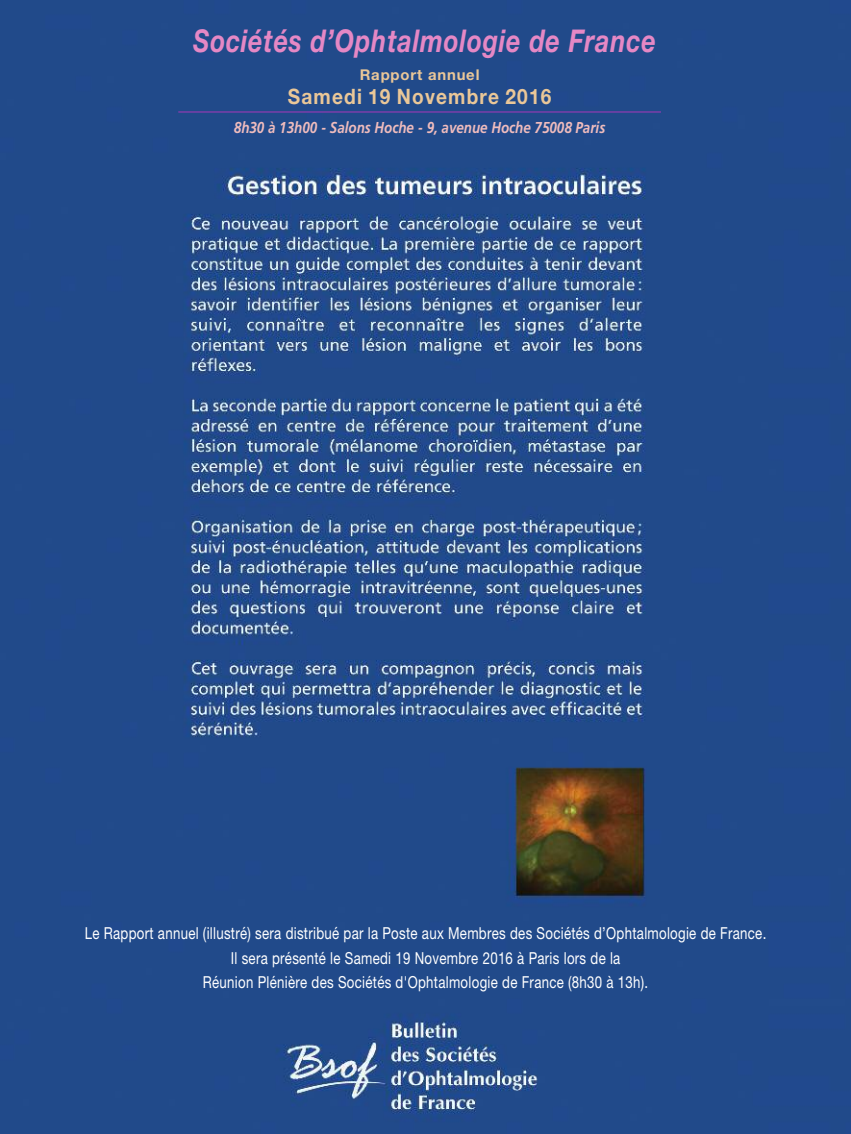
<style>
.page{position:relative;width:851px;height:1134px;background:#fff}
.page>*{position:absolute;margin:0;border:0;box-sizing:border-box;transform-origin:0 0}
.t1{font:italic 700 31.4px "Helvetica Neue LT Std";letter-spacing:.035em;color:#e588c5;scale:.8 1}
.t2{font:700 21.2px "Helvetica Neue LT Std";letter-spacing:.06em;color:#eac798;scale:.9 1}
.t3{font:16.6px/24.2px "Helvetica Neue LT Std";letter-spacing:.02em;color:#fff;text-align:center;scale:.8 1}
.t4{font:italic 700 15.8px "Frutiger";color:#efbcbd;scale:.85 1}
.t5{font:700 14.8px "Helvetica Neue LT Std";letter-spacing:.055em;color:#eac798}
</style>
<div class="page">
<img style="left:0;top:0;width:851px;height:1134px">
<hr style="left:178px;top:111px;width:483px;height:2px;background:#a139b6">
<h1 class="t1" style="left:193px;top:30px;width:579px">Sociétés d’Ophtalmologie de France</h1>
<p class="t5" style="left:360px;top:70px;width:121px">Rapport annuel</p>
<p class="t2" style="left:288px;top:88px;width:294px">Samedi 19 Novembre 2016</p>
<p class="t4" style="left:234px;top:121px;width:438px">8h30 à 13h00 - Salons Hoche - 9, avenue Hoche 75008 Paris</p>
<p class="t3" style="left:85px;top:923px;width:853px">Le Rapport annuel (illustré) sera distribué par la Poste aux Membres des Sociétés d’Ophtalmologie de France.<br>Il sera présenté le Samedi 19 Novembre 2016 à Paris lors de la<br>Réunion Plénière des Sociétés d'Ophtalmologie de France (8h30 à 13h).</p>
</div>
